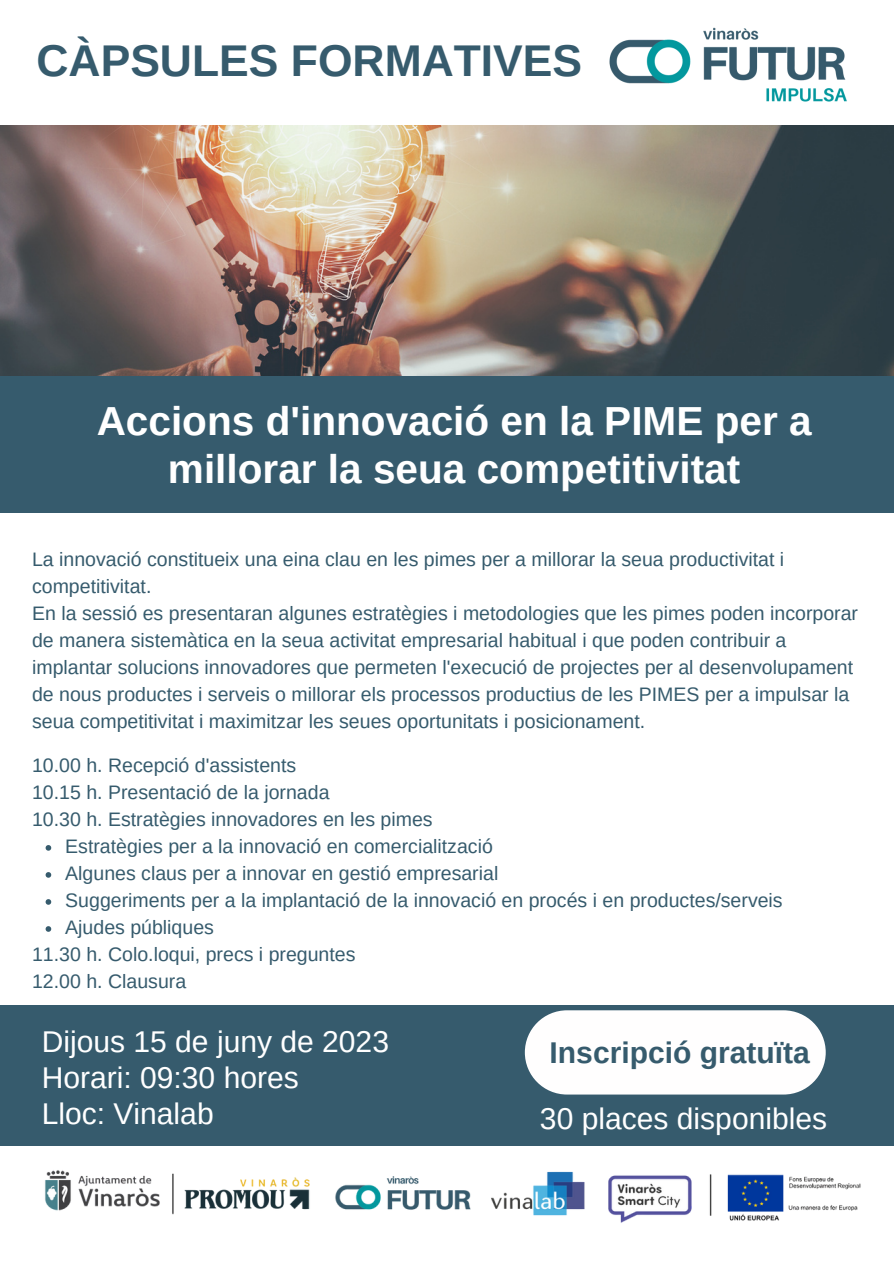
<style>
.page{position:relative;width:894px;height:1264px;background:#fff}
.page>*{position:absolute;margin:0;border:0;box-sizing:border-box;transform-origin:0 0}
.t1{font:700 44.4px "Arimo";color:#365b6d}
.t2{font:700 40.5px/48.4px "Arimo";color:#fff;text-align:center}
.t3{font:30px "Arimo";color:#fff}
.t4{font:700 30px "Arimo";color:#365b6d}
.t5{font:19.5px/27px "Arimo";color:#365b6d}
</style>
<div class="page">
<img style="left:0;top:126px;width:893px;height:251px">
<img style="left:31px;top:1145px;width:840px;height:78px">
<div style="left:0;top:377px;width:893px;height:136px;background:#365b6d"></div>
<img style="left:594px;top:27px;width:277px;height:168px">
<svg style="left:46px;top:845px;width:5px;height:5px"></svg>
<svg style="left:46px;top:872px;width:5px;height:5px"></svg>
<svg style="left:46px;top:899px;width:5px;height:5px"></svg>
<svg style="left:46px;top:926px;width:5px;height:5px"></svg>
<div style="left:0;top:1005px;width:893px;height:140px;background:#365b6d"></div>
<div style="left:524px;top:1010px;width:301px;height:84px;background:#fffefe;border-radius:42px"></div>
<p class="t1" style="left:36px;top:35px;width:547px">CÀPSULES FORMATIVES</p>
<p class="t2" style="left:97px;top:396px;width:716px">Accions d'innovació en la PIME per a millorar la seua competitivitat</p>
<p class="t5" style="left:32px;top:546px;width:753px">La innovació constitueix una eina clau en les pimes per a millorar la seua productivitat i competitivitat.</p>
<p class="t5" style="left:32px;top:600px;width:827px">En la sessió es presentaran algunes estratègies i metodologies que les pimes poden incorporar de manera sistemàtica en la seua activitat empresarial habitual i que poden contribuir a implantar solucions innovadores que permeten l'execució de projectes per al desenvolupament de nous productes i serveis o millorar els processos productius de les PIMES per a impulsar la seua competitivitat i maximitzar les seues oportunitats i posicionament.</p>
<p class="t5" style="left:32px;top:751px;width:266px">10.00 h. Recepció d'assistents</p>
<p class="t5" style="left:32px;top:778px;width:299px">10.15 h. Presentació de la jornada</p>
<p class="t5" style="left:32px;top:805px;width:402px">10.30 h. Estratègies innovadores en les pimes</p>
<p class="t5" style="left:65px;top:832px;width:429px">Estratègies per a la innovació en comercialització</p>
<p class="t5" style="left:65px;top:859px;width:434px">Algunes claus per a innovar en gestió empresarial</p>
<p class="t5" style="left:65px;top:886px;width:718px">Suggeriments per a la implantació de la innovació en procés i en productes/serveis</p>
<p class="t5" style="left:65px;top:913px;width:150px">Ajudes públiques</p>
<p class="t5" style="left:32px;top:940px;width:325px">11.30 h. Colo.loqui, precs i preguntes</p>
<p class="t5" style="left:32px;top:967px;width:156px">12.00 h. Clausura</p>
<p class="t3" style="left:42px;top:1024px;width:349px">Dijous 15 de juny de 2023</p>
<p class="t3" style="left:42px;top:1060px;width:258px">Horari: 09:30 hores</p>
<p class="t3" style="left:42px;top:1096px;width:173px">Lloc: Vinalab</p>
<p class="t3" style="left:540px;top:1102px;width:288px">30 places disponibles</p>
<p class="t4" style="left:549px;top:1035px;width:262px">Inscripció gratuïta</p>
</div>
